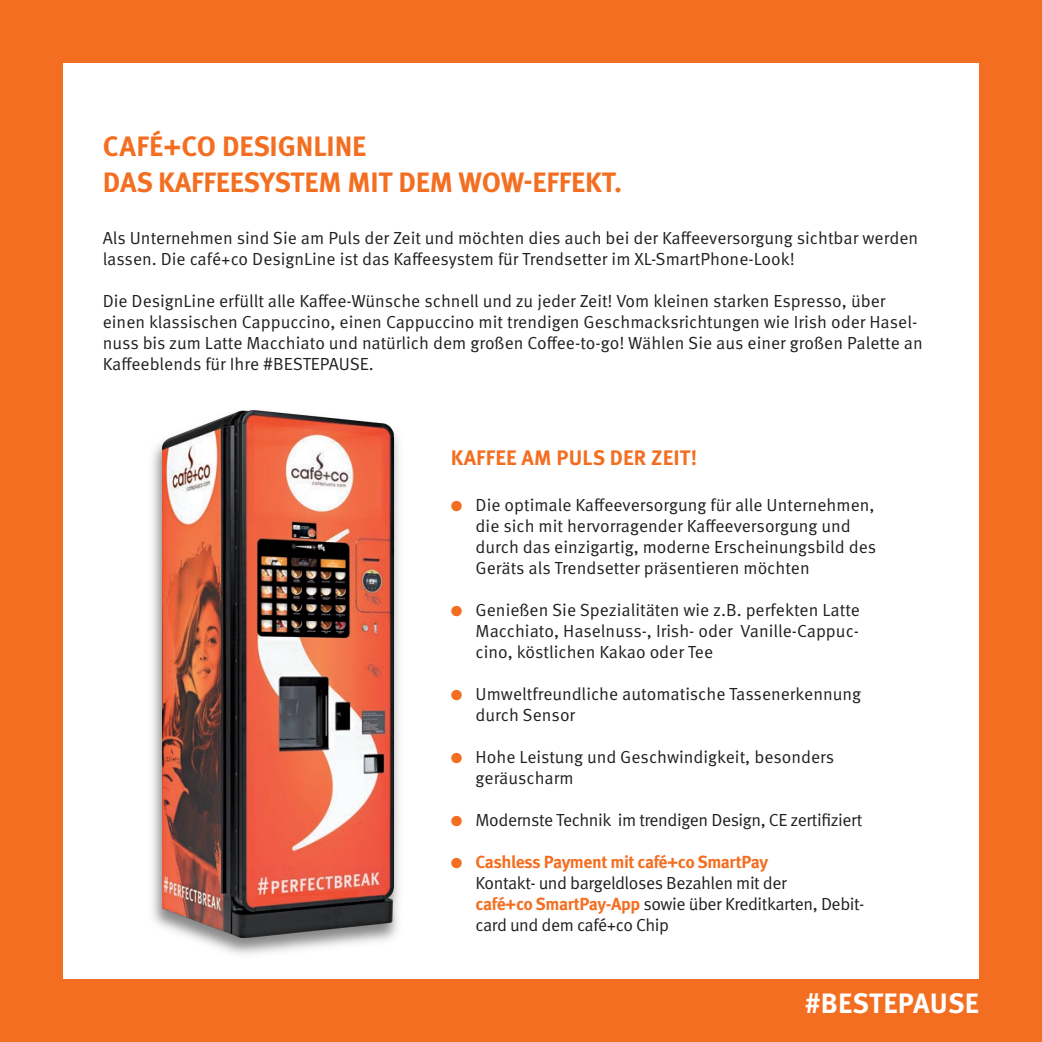
<style>
.page{position:relative;width:1042px;height:1042px;background:#f36e21}
.page>*{position:absolute;margin:0;border:0;box-sizing:border-box;transform-origin:0 0}
.t1{font:700 28px/36.2px "Meta Pro";letter-spacing:-.005em;color:#f36e21}
.t2{font:700 28px "Meta Pro";color:#fff}
.t3{font:700 21px "Meta Pro";letter-spacing:.01em;color:#f36e21}
.t4{font:17.5px/21px "Meta Pro Norm";color:#231f20}
.t5{font:17.5px/21px "Meta Pro Norm";letter-spacing:-.025em;color:#231f20}
.s1{font-size:31.5px;color:#fff}
.s2{font-family:"Meta Pro";font-weight:700;font-size:14px;color:#f36e21}
.s3{font-family:"Meta Pro";font-weight:700;color:#f36e21}
</style>
<div class="page">
<div style="left:63px;top:63px;width:916px;height:916px;background:#fff"></div>
<img style="left:152px;top:432px;width:247px;height:523px">
<img style="left:163px;top:410px;width:231px;height:527px">
<p class="t1" style="left:103px;top:130px;width:529px">CAFÉ+CO DESIGNLINE<br>DAS KAFFEESYSTEM MIT DEM WOW-EFFEKT.<span class="s1">.</span></p>
<p class="t4" style="left:103px;top:229px;width:817px">Als Unternehmen sind Sie am Puls der Zeit und möchten dies auch bei der Kaffeeversorgung sichtbar werden lassen. Die café+co DesignLine ist das Kaffeesystem für Trendsetter im XL-SmartPhone-Look!</p>
<p class="t4" style="left:103px;top:292px;width:822px">Die DesignLine erfüllt alle Kaffee-Wünsche schnell und zu jeder Zeit! Vom kleinen starken Espresso, über einen klassischen Cappuccino, einen Cappuccino mit trendigen Geschmacksrichtungen wie Irish oder Hasel&shy;nuss bis zum Latte Macchiato und natürlich dem großen Coffee-to-go! Wählen Sie aus einer großen Palette an Kaffeeblends für Ihre #BESTEPAUSE.</p>
<p class="t3" style="left:451px;top:449px;width:248px">KAFFEE AM PULS DER ZEIT!</p>
<p class="t4" style="left:476px;top:495px;width:402px;text-indent:-25px"><span class="s2">●</span> Die optimale Kaffeeversorgung für alle Unternehmen, die sich mit hervorragender Kaffeeversorgung und durch das einzigartig, moderne Erscheinungsbild des Geräts als Trendsetter präsentieren möchten</p>
<p class="t4" style="left:476px;top:600px;width:386px;text-align:justify;text-indent:-25px"><span class="s2">●</span> Genießen Sie Spezialitäten wie z.B. perfekten Latte Macchiato, Haselnuss-, Irish- oder Vanille-Cappuc&shy;cino, köstlichen Kakao oder Tee</p>
<p class="t4" style="left:476px;top:684px;width:387px;text-indent:-25px"><span class="s2">●</span> Umweltfreundliche automatische Tassenerkennung durch Sensor</p>
<p class="t4" style="left:476px;top:747px;width:360px;text-indent:-25px"><span class="s2">●</span> Hohe Leistung und Geschwindigkeit, besonders geräuscharm</p>
<p class="t5" style="left:451px;top:810px;width:413px"><span class="s2">●</span> Modernste Technik im trendigen Design, CE zertifiziert</p>
<p class="t5" style="left:476px;top:852px;width:390px;text-indent:-25px"><span class="s2">●</span> <span class="s3">Cashless Payment mit café+co SmartPay<br></span>Kontakt- und bargeldloses Bezahlen mit der<br><span class="s3">café+co SmartPay-App</span> sowie über Kreditkarten, Debit&shy;card und dem café+co Chip</p>
<p class="t2" style="left:805px;top:992px;width:175px">#BESTEPAUSE</p>
</div>
